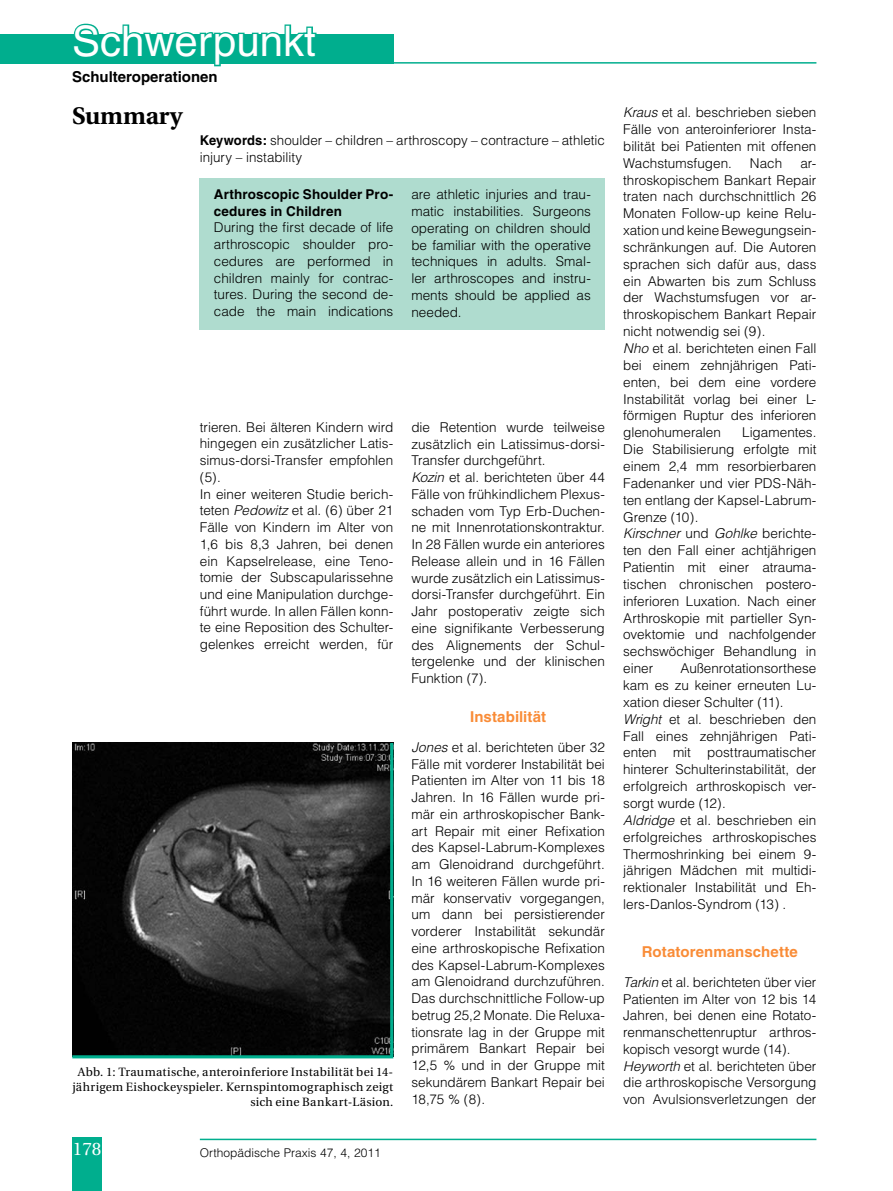
<style>
.page{position:relative;width:893px;height:1191px;background:#fff}
.page>*{position:absolute;margin:0;border:0;box-sizing:border-box;transform-origin:0 0}
.t1{font:42px "Helvetica";color:#fff}
.t2{font:700 24px "Utopia";color:#000}
.t3{font:18px "Utopia";color:#fff}
.t4{font:700 15px "Helvetica";letter-spacing:.005em;color:#f98c37}
.t5{font:700 15px "Helvetica";color:#000}
.t6{font:300 13.5px/16.8px "Helvetica";color:#000}
.t7{font:700 13.5px/16.8px "Helvetica";letter-spacing:.01em;color:#000}
.t8{font:12px/15px "Utopia";letter-spacing:.02em;color:#000;text-align:right}
.t9{font:300 12px "Helvetica";color:#000}
.s1{font-weight:700}
.s2{font-style:italic}
</style>
<div class="page">
<hr style="left:72px;top:62px;width:744px;height:2px;background:#00ae8e">
<div style="left:0;top:34px;width:393px;height:30px;background:#00ae8e"></div>
<svg style="left:73px;top:23px;width:244px;height:44px"></svg>
<hr style="left:200px;top:1138px;width:616px;height:2px;background:#00ae8e">
<div style="left:72px;top:1136px;width:30px;height:55px;background:#00ae8e"></div>
<div style="left:200px;top:179px;width:405px;height:151px;background:#afdccf"></div>
<svg style="left:72px;top:742px;width:322px;height:317px;background:#222625"></svg>
<h1 class="t1" style="left:72px;top:17px;width:245px">Schwerpunkt</h1>
<p class="t5" style="left:72px;top:67px;width:147px">Schulteroperationen</p>
<h2 class="t2" style="left:72px;top:102px;width:112px">Summary</h2>
<p class="t6" style="left:200px;top:132px;width:406px"><span class="s1">Keywords:</span> shoulder – children – arthroscopy – contracture – athletic injury – instability</p>
<p class="t7" style="left:214px;top:186px;width:181px">Arthroscopic Shoulder Pro&shy;cedures in Children</p>
<p class="t6" style="left:214px;top:219px;width:181px;text-align:justify">During the first decade of life arthroscopic shoulder pro&shy;cedures are performed in children mainly for contrac&shy;tures. During the second de&shy;cade the main indications</p>
<p class="t6" style="left:411px;top:186px;width:181px;text-align:justify">are athletic injuries and trau&shy;matic instabilities. Surgeons operating on children should be familiar with the operative techniques in adults. Smal&shy;ler arthroscopes and instru&shy;ments should be applied as needed.</p>
<p class="t6" style="left:200px;top:418px;width:195px">trieren. Bei älteren Kindern wird hingegen ein zusätzlicher Latis&shy;simus-dorsi-Transfer empfohlen (5).<br>In einer weiteren Studie berich&shy;teten <span class="s2">Pedowitz</span> et al. (6) über 21<br>Fälle von Kindern im Alter von<br>1,6 bis 8,3 Jahren, bei denen ein Kapselrelease, eine Teno&shy;tomie der Subscapularissehne und eine Manipulation durchge&shy;führt wurde. In allen Fällen konn&shy;te eine Reposition des Schulter&shy;gelenkes erreicht werden, für</p>
<p class="t6" style="left:411px;top:418px;width:195px">die Retention wurde teilweise zusätzlich ein Latissimus-dorsi-<br>Transfer durchgeführt.<br><span class="s2">Kozin</span> et al. berichteten über 44<br>Fälle von frühkindlichem Plexus&shy;schaden vom Typ Erb-Duchen&shy;ne mit Innenrotationskontraktur.<br>In 28 Fällen wurde ein anteriores<br>Release allein und in 16 Fällen wurde zusätzlich ein Latissimus&shy;dorsi-Transfer durchgeführt. Ein<br>Jahr postoperativ zeigte sich eine signifikante Verbesserung des Alignements der Schul&shy;tergelenke und der klinischen<br>Funktion (7).</p>
<p class="t4" style="left:470px;top:708px;width:78px">Instabilität</p>
<p class="t6" style="left:411px;top:738px;width:195px;text-align:justify"><span class="s2">Jones</span> et al. berichteten über 32<br>Fälle mit vorderer Instabilität bei Patienten im Alter von 11 bis 18<br>Jahren. In 16 Fällen wurde pri&shy;mär ein arthroskopischer Bank&shy;art Repair mit einer Refixation des Kapsel-Labrum-Komplexes am Glenoidrand durchgeführt.<br>In 16 weiteren Fällen wurde pri&shy;mär konservativ vorgegangen, um dann bei persistierender vorderer Instabilität sekundär eine arthroskopische Refixation des Kapsel-Labrum-Komplexes am Glenoidrand durchzuführen.<br>Das durchschnittliche Follow-up betrug 25,2 Monate. Die Reluxa&shy;tionsrate lag in der Gruppe mit primärem Bankart Repair bei 12,5 % und in der Gruppe mit sekundärem Bankart Repair bei 18,75 % (8).</p>
<p class="t8" style="left:72px;top:1064px;width:322px">Abb. 1: Traumatische, anteroinferiore Instabilität bei 14- jährigem Eishockeyspieler. Kernspintomographisch zeigt sich eine Bankart-Läsion.</p>
<h3 class="t3" style="left:73px;top:1139px;width:30px">178</h3>
<p class="t9" style="left:200px;top:1145px;width:182px">Orthopädische Praxis 47, 4, 2011</p>
<p class="t6" style="left:623px;top:104px;width:195px;text-align:justify"><span class="s2">Kraus</span> et al. beschrieben sieben Fälle von anteroinferiorer Insta&shy;bilität bei Patienten mit offenen Wachstumsfugen.</p>
<p class="t6" style="left:750px;top:154px;width:34px">Nach</p>
<p class="t6" style="left:623px;top:154px;width:195px;text-indent:177px">ar&shy;throskopischem Bankart Repair traten nach durchschnittlich 26<br>Monaten Follow-up keine Relu&shy;xation und keine Bewegungsein&shy;schränkungen auf. Die Autoren sprachen sich dafür aus, dass ein Abwarten bis zum Schluss der Wachstumsfugen vor ar&shy;throskopischem Bankart Repair nicht notwendig sei (9).<br><span class="s2">Nho</span> et al. berichteten einen Fall bei einem zehnjährigen Pati&shy;enten, bei dem eine vordere<br>Instabilität vorlag bei einer L&shy;förmigen Ruptur des inferioren glenohumeralen</p>
<p class="t6" style="left:623px;top:424px;width:195px;text-indent:119px">Ligamentes.<br>Die Stabilisierung erfolgte mit einem 2,4 mm resorbierbaren<br>Fadenanker und vier PDS-Näh&shy;ten entlang der Kapsel-Labrum-<br>Grenze (10).<br><span class="s2">Kirschner</span> und <span class="s2">Gohlke</span> berichte&shy;ten den Fall einer achtjährigen<br>Patientin mit einer atrauma&shy;tischen chronischen postero&shy;inferioren Luxation. Nach einer<br>Arthroskopie mit partieller Syn&shy;ovektomie und nachfolgender sechswöchiger Behandlung in einer</p>
<p class="t6" style="left:623px;top:660px;width:195px;text-indent:57px">Außenrotationsorthese kam es zu keiner erneuten Lu&shy;xation dieser Schulter (11).<br><span class="s2">Wright</span> et al. beschrieben den<br>Fall eines zehnjährigen Pati&shy;enten mit posttraumatischer hinterer Schulterinstabilität, der erfolgreich arthroskopisch ver&shy;sorgt wurde (12).<br><span class="s2">Aldridge</span> et al. beschrieben ein erfolgreiches arthroskopisches<br>Thermoshrinking bei einem 9- jährigen Mädchen mit multidi&shy;rektionaler Instabilität und Eh&shy;lers-Danlos-Syndrom (13) .</p>
<p class="t4" style="left:642px;top:943px;width:158px">Rotatorenmanschette</p>
<p class="t6" style="left:623px;top:973px;width:195px"><span class="s2">Tarkin</span> et al. berichteten über vier<br>Patienten im Alter von 12 bis 14<br>Jahren, bei denen eine Rotato&shy;renmanschettenruptur arthros&shy;kopisch vesorgt wurde (14).<br><span class="s2">Heyworth</span> et al. berichteten über die arthroskopische Versorgung von Avulsionsverletzungen der</p>
</div>
